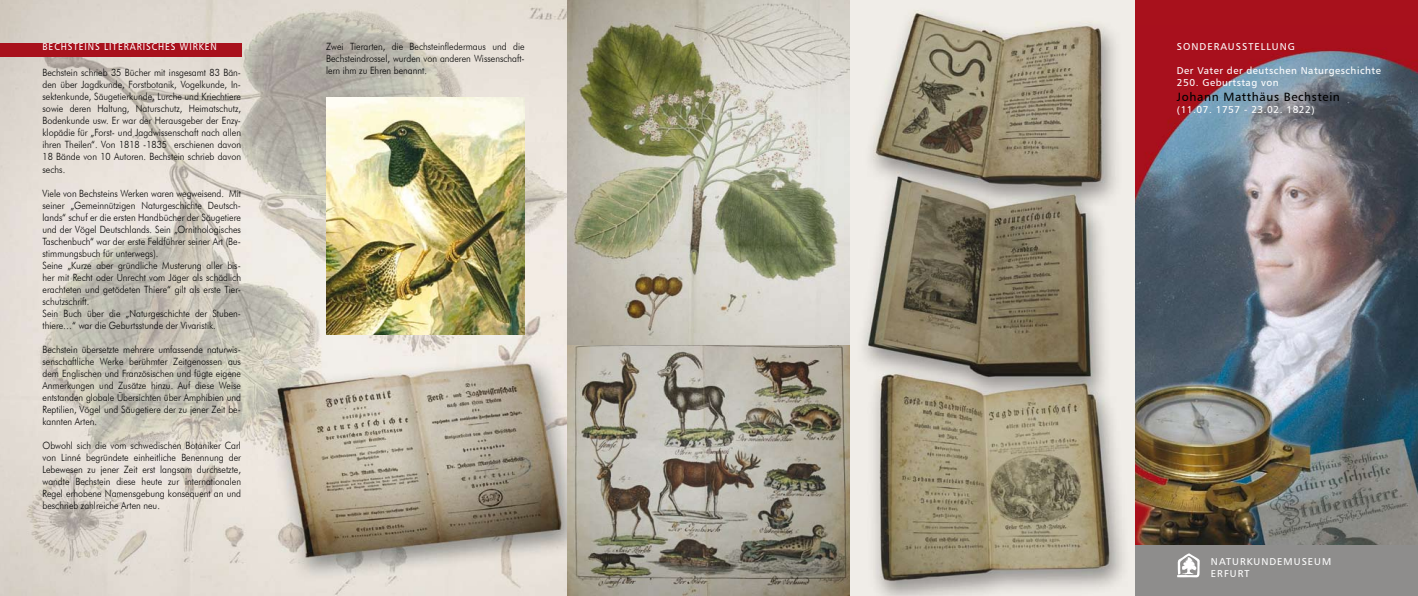
<style>
.page{position:relative;width:1418px;height:596px;background:#fff}
.page>*{position:absolute;margin:0;border:0;box-sizing:border-box;transform-origin:0 0}
.t1{font:12px "Humanist 777 BT Roman B";letter-spacing:.05em;color:#000}
.t2{font:300 10px/12px "Futura BT";color:#000;text-align:justify;scale:.9 1}
.t3{font:10px/12px "Humanist 777 BT Roman B";letter-spacing:.05em;color:#fff}
.t4{font:10px/12px "Humanist 777 BT Roman B";letter-spacing:.1em;color:#fff}
.t5{font:10px "Humanist 777 BT Roman B";letter-spacing:.1em;color:#fff;scale:.9 1}
</style>
<div class="page">
<div style="left:1134px;top:0;width:283px;height:543px;background:#a8111c"></div>
<img style="left:1134px;top:26px;width:283px;height:518px">
<div style="left:1134px;top:544px;width:283px;height:51px;background:#8e8d8c"></div>
<svg style="left:1177px;top:560px;width:23px;height:18px"></svg>
<svg style="left:1177px;top:553px;width:22px;height:24px"></svg>
<img style="left:0;top:0;width:1134px;height:595px">
<div style="left:0;top:43px;width:241px;height:13px;background:#a8111c"></div>
<img style="left:326px;top:98px;width:198px;height:236px">
<p class="t5" style="left:43px;top:40px;width:195px">BECHSTEINS LITERARISCHES WIRKEN</p>
<p class="t2" style="left:326px;top:40px;width:222px">Zwei Tierarten, die Bechsteinfledermaus und die Bechsteindrossel, wurden von anderen Wissenschaft&shy;lern ihm zu Ehren benannt.</p>
<p class="t2" style="left:43px;top:67px;width:222px">Bechstein schrieb 35 Bücher mit insgesamt 83 Bän&shy;den über Jagdkunde, Forstbotanik, Vogelkunde, In&shy;sektenkunde, Säugetierkunde, Lurche und Kriechtiere sowie deren Haltung, Naturschutz, Heimatschutz, Bodenkunde usw. Er war der Herausgeber der Enzy&shy;klopädie für „Forst- und Jagdwissenschaft nach allen ihren Theilen“. Von 1818 -1835 erschienen davon 18 Bände von 10 Autoren. Bechstein schrieb davon sechs.</p>
<p class="t2" style="left:43px;top:187px;width:222px;text-align:left">Viele von Bechsteins Werken waren wegweisend. Mit seiner „Gemeinnützigen Naturgeschichte Deutsch&shy;lands“ schuf er die ersten Handbücher der Säugetiere und der Vögel Deutschlands. Sein „Ornithologisches Taschenbuch“ war der erste Feldführer seiner Art (Be&shy;stimmungsbuch für unterwegs).<br>Seine „Kurze aber gründliche Musterung aller bis&shy;her mit Recht oder Unrecht vom Jäger als schädlich erachteten und getödeten Thiere“ gilt als erste Tier&shy;schutzschrift.<br>Sein Buch über die „Naturgeschichte der Stuben&shy;thiere…“ war die Geburtsstunde der Vivaristik.</p>
<p class="t2" style="left:43px;top:343px;width:222px">Bechstein übersetzte mehrere umfassende naturwis&shy;senschaftliche Werke berühmter Zeitgenossen aus dem Englischen und Französischen und fügte eigene Anmerkungen und Zusätze hinzu. Auf diese Weise entstanden globale Übersichten über Amphibien und Reptilien, Vögel und Säugetiere der zu jener Zeit be&shy;kannten Arten.</p>
<p class="t2" style="left:43px;top:439px;width:222px">Obwohl sich die vom schwedischen Botaniker Carl von Linné begründete einheitliche Benennung der Lebewesen zu jener Zeit erst langsam durchsetzte, wandte Bechstein diese heute zur internationalen Regel erhobene Namensgebung konsequent an und beschrieb zahlreiche Arten neu.</p>
<p class="t4" style="left:1176px;top:40px;width:119px">SONDERAUSSTELLUNG</p>
<p class="t3" style="left:1176px;top:64px;width:205px">Der Vater der deutschen Naturgeschichte<br>250. Geburtstag von</p>
<p class="t1" style="left:1176px;top:89px;width:164px">Johann Matthäus Bechstein</p>
<p class="t3" style="left:1176px;top:103px;width:139px">(11.07. 1757 - 23.02. 1822)</p>
<p class="t4" style="left:1210px;top:555px;width:122px">NATURKUNDEMUSEUM<br>ERFURT</p>
</div>
